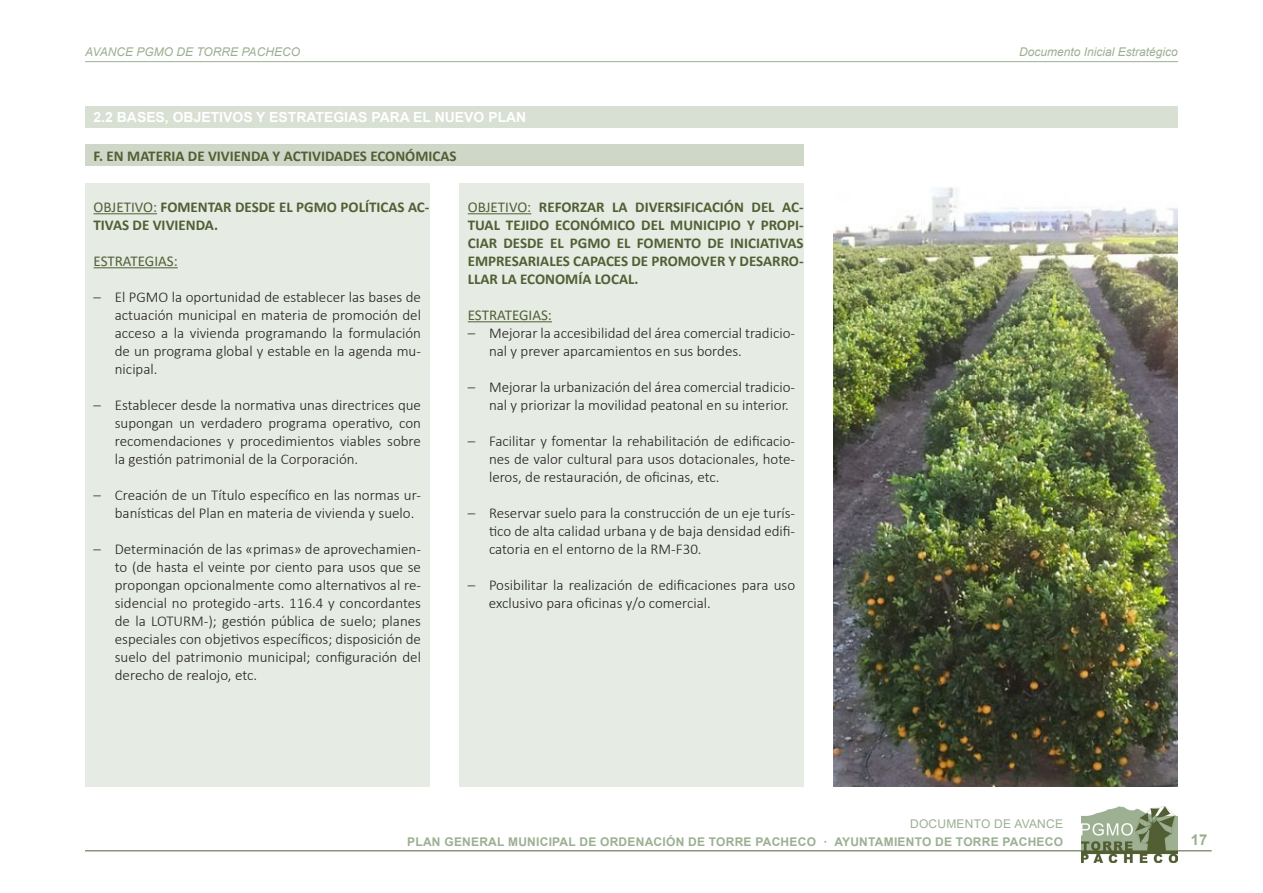
<style>
.page{position:relative;width:1263px;height:893px;background:#fff}
.page>*{position:absolute;margin:0;border:0;box-sizing:border-box;transform-origin:0 0}
.t1{font:300 15px/18px "Calibri";color:#231f20;text-align:justify}
.t2{font:700 15px/18px "Calibri";color:#525f34}
.t3{font:15px "Calibri";color:#525f34}
.t4{font:700 15px "Arial";color:#9daf92}
.t5{font:700 13.95px "Arial";color:#fff}
.t6{font:700 12px "Arial";letter-spacing:.02em;color:#9daf92}
.t7{font:italic 12px "Arial";color:#9daf92}
.t8{font:12px "Arial";letter-spacing:.02em;color:#9daf92}
.s1{font-weight:400}
</style>
<div class="page">
<hr style="left:85px;top:850px;width:1127px;height:1px;background:#525f34">
<img style="left:1081px;top:806px;width:97px;height:57px">
<hr style="left:85px;top:61px;width:1093px;height:1px;background:#9daf92">
<div style="left:85px;top:106px;width:1093px;height:22px;background:#d8dfd3"></div>
<div style="left:85px;top:183px;width:344px;height:604px;background:#e6ebe4"></div>
<hr style="left:94px;top:213px;width:63px;height:1px;background:#525f34">
<hr style="left:94px;top:267px;width:84px;height:1px;background:#525f34">
<div style="left:459px;top:183px;width:345px;height:604px;background:#e6ebe4"></div>
<hr style="left:468px;top:213px;width:63px;height:1px;background:#525f34">
<hr style="left:468px;top:321px;width:84px;height:1px;background:#525f34">
<div style="left:85px;top:145px;width:719px;height:21px;background:#ced7c8"></div>
<img style="left:833px;top:187px;width:345px;height:600px">
<p class="t7" style="left:85px;top:44px;width:216px">AVANCE PGMO DE TORRE PACHECO</p>
<p class="t7" style="left:1019px;top:44px;width:160px">Documento Inicial Estratégico</p>
<p class="t5" style="left:94px;top:107px;width:434px">2.2 BASES, OBJETIVOS Y ESTRATEGIAS PARA EL NUEVO PLAN</p>
<p class="t2" style="left:94px;top:147px;width:365px">F. EN MATERIA DE VIVIENDA Y ACTIVIDADES ECONÓMICAS</p>
<p class="t2" style="left:94px;top:198px;width:337px"><span class="s1">OBJETIVO:</span> FOMENTAR DESDE EL PGMO POLÍTICAS AC-<br>TIVAS DE VIVIENDA.</p>
<p class="t3" style="left:94px;top:251px;width:86px">ESTRATEGIAS:</p>
<p class="t1" style="left:115px;top:288px;width:308px;text-indent:-21px">– El PGMO la oportunidad de establecer las bases de actuación municipal en materia de promoción del acceso a la vivienda programando la formulación de un programa global y estable en la agenda mu&shy;nicipal.</p>
<p class="t1" style="left:115px;top:396px;width:308px;text-indent:-21px">– Establecer desde la normativa unas directrices que supongan un verdadero programa operativo, con recomendaciones y procedimientos viables sobre la gestión patrimonial de la Corporación.</p>
<p class="t1" style="left:115px;top:486px;width:308px;text-indent:-21px">– Creación de un Título específico en las normas ur&shy;banísticas del Plan en materia de vivienda y suelo.</p>
<p class="t1" style="left:115px;top:540px;width:308px;text-indent:-21px">– Determinación de las «primas» de aprovechamien&shy;to (de hasta el veinte por ciento para usos que se propongan opcionalmente como alternativos al re&shy;sidencial no protegido -arts. 116.4 y concordantes de la LOTURM-); gestión pública de suelo; planes especiales con objetivos específicos; disposición de suelo del patrimonio municipal; configuración del derecho de realojo, etc.</p>
<p class="t2" style="left:468px;top:198px;width:337px;text-align:justify"><span class="s1">OBJETIVO:</span> REFORZAR LA DIVERSIFICACIÓN DEL AC-TUAL TEJIDO ECONÓMICO DEL MUNICIPIO Y PROPI-CIAR DESDE EL PGMO EL FOMENTO DE INICIATIVAS EMPRESARIALES CAPACES DE PROMOVER Y DESARRO-LLAR LA ECONOMÍA LOCAL.</p>
<p class="t3" style="left:468px;top:305px;width:86px">ESTRATEGIAS:</p>
<p class="t1" style="left:489px;top:324px;width:308px;text-indent:-21px">– Mejorar la accesibilidad del área comercial tradicio&shy;nal y prever aparcamientos en sus bordes.</p>
<p class="t1" style="left:489px;top:378px;width:308px;text-indent:-21px">– Mejorar la urbanización del área comercial tradicio&shy;nal y priorizar la movilidad peatonal en su interior.</p>
<p class="t1" style="left:489px;top:432px;width:308px;text-indent:-21px">– Facilitar y fomentar la rehabilitación de edificacio&shy;nes de valor cultural para usos dotacionales, hote&shy;leros, de restauración, de oficinas, etc.</p>
<p class="t1" style="left:489px;top:504px;width:308px;text-indent:-21px">– Reservar suelo para la construcción de un eje turís&shy;tico de alta calidad urbana y de baja densidad edifi&shy;catoria en el entorno de la RM-F30.</p>
<p class="t1" style="left:489px;top:576px;width:308px;text-indent:-21px">– Posibilitar la realización de edificaciones para uso exclusivo para oficinas y/o comercial.</p>
<p class="t8" style="left:910px;top:815px;width:154px">DOCUMENTO DE AVANCE</p>
<p class="t6" style="left:407px;top:833px;width:657px">PLAN GENERAL MUNICIPAL DE ORDENACIÓN DE TORRE PACHECO · AYUNTAMIENTO DE TORRE PACHECO</p>
<p class="t4" style="left:1191px;top:829px;width:18px">17</p>
</div>
